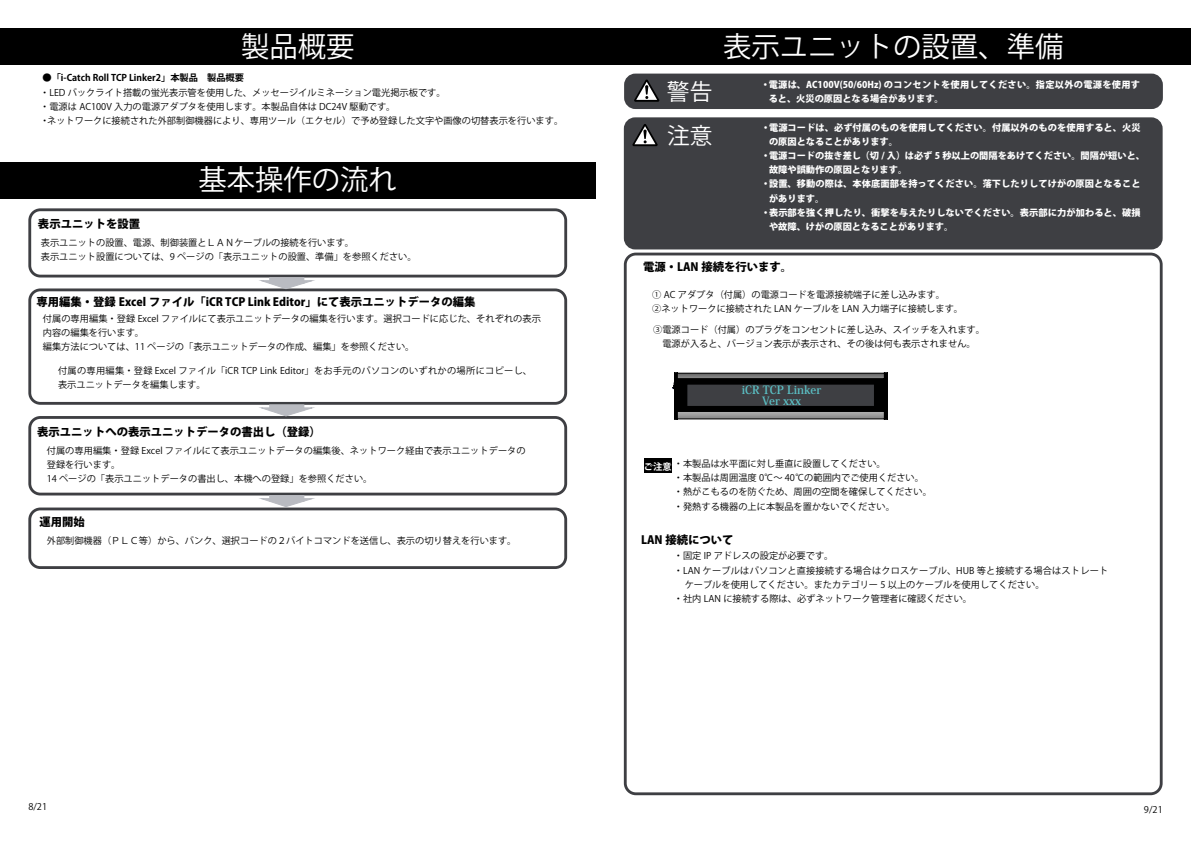
<style>
.page{position:relative;width:1191px;height:842px;background:#fff}
.page>*{position:absolute;margin:0;border:0;box-sizing:border-box;transform-origin:0 0}
.t1{font:28.3px "Koz Go Pro";color:#fff}
.t2{font:22.7px "Koz Go Pro";color:#fff}
.t3{font:800 11.3px "Koz Go Pro";color:#000}
.t4{font:700 11.3px/10.6px "Koz Min Pro";color:#5bc0c5;text-align:center}
.t5{font:9.2px/14.2px "Koz Go Pro";color:#000}
.t6{font:800 9.2px "Koz Go Pro";letter-spacing:.01em;color:#fff}
.t7{font:9.2px/14.2px "Koz Go Pro";letter-spacing:.03em;color:#000}
.t8{font:800 9.2px/14.2px "Koz Go Pro";letter-spacing:.03em;color:#fff}
.t9{font:9.2px "Koz Go Pro";letter-spacing:.02em;color:#000}
.t10{font:700 9.2px "Koz Go Pro";color:#000}
.t11{font:700 9.2px "Koz Go Pro";color:#fff}
</style>
<div class="page">
<div style="left:626px;top:120px;width:533px;height:127px;background:#3e3f43;border-radius:9px"></div>
<div style="left:624px;top:117px;width:538px;height:132px;border:6px solid #3e3f43;border-radius:9px"></div>
<div style="left:28px;top:507px;width:539px;height:62px;border:3px solid #3e3f43;border-radius:11px"></div>
<div style="left:28px;top:416px;width:539px;height:79px;border:3px solid #3e3f43;border-radius:11px"></div>
<div style="left:0;top:28px;width:595px;height:37px;background:#000"></div>
<div style="left:28px;top:208px;width:539px;height:69px;border:3px solid #3e3f43;border-radius:11px"></div>
<div style="left:28px;top:288px;width:539px;height:117px;border:3px solid #3e3f43;border-radius:11px"></div>
<div style="left:270px;top:405px;width:34px;height:6px;background:#b9bbc1"></div>
<svg style="left:260px;top:407px;width:52px;height:9px"></svg>
<div style="left:270px;top:278px;width:34px;height:5px;background:#b9bbc1"></div>
<svg style="left:260px;top:280px;width:52px;height:9px"></svg>
<div style="left:0;top:162px;width:595px;height:36px;background:#000"></div>
<div style="left:595px;top:28px;width:596px;height:37px;background:#000"></div>
<svg style="left:632px;top:124px;width:25px;height:22px"></svg>
<div style="left:627px;top:76px;width:533px;height:30px;background:#3e3f43;border-radius:9px"></div>
<div style="left:624px;top:74px;width:538px;height:35px;border:6px solid #3e3f43;border-radius:9px"></div>
<div style="left:624px;top:253px;width:538px;height:542px;border:3px solid #3e3f43;border-radius:11px"></div>
<div style="left:270px;top:495px;width:34px;height:6px;background:#b9bbc1"></div>
<svg style="left:260px;top:498px;width:52px;height:9px"></svg>
<svg style="left:634px;top:80px;width:25px;height:22px"></svg>
<div style="left:644px;top:459px;width:27px;height:14px;background:#000"></div>
<svg style="left:672px;top:372px;width:216px;height:48px;background:#3f4041"></svg>
<div style="left:884px;top:373px;width:3px;height:46px;border:1px solid #000"></div>
<h1 class="t1" style="left:241px;top:28px;width:115px">製品概要</h1>
<p class="t10" style="left:43px;top:72px;width:203px">●「i-Catch Roll TCP Linker2」本製品　製品概要</p>
<p class="t5" style="left:40px;top:85px;width:524px">・LED バックライト搭載の蛍光表示管を使用した、メッセージイルミネーション電光掲示板です。<br>・電源は AC100V 入力の電源アダプタを使用します。本製品自体は DC24V 駆動です。<br>・ネットワークに接続された外部制御機器により、専用ツール（エクセル）で予め登録した文字や画像の切替表示を行います。</p>
<p class="t3" style="left:38px;top:217px;width:104px">表示ユニットを設置</p>
<h1 class="t1" style="left:198px;top:161px;width:200px">基本操作の流れ</h1>
<p class="t5" style="left:41px;top:235px;width:377px">表示ユニットの設置、電源、制御装置とＬＡＮケーブルの接続を行います。<br>表示ユニット設置については、9 ページの「表示ユニットの設置、準備」を参照ください。</p>
<p class="t3" style="left:37px;top:294px;width:440px">専用編集・登録 Excel ファイル「iCR TCP Link Editor」にて表示ユニットデータの編集</p>
<p class="t5" style="left:43px;top:311px;width:500px">付属の専用編集・登録 Excel ファイルにて表示ユニットデータの編集を行います。選択コードに応じた、それぞれの表示内容の編集を行います。<br>編集方法については、11 ページの「表示ユニットデータの作成、編集」を参照ください。</p>
<p class="t7" style="left:58px;top:363px;width:475px">付属の専用編集・登録 Excel ファイル「iCR TCP Link Editor」をお手元のパソコンのいずれかの場所にコピーし、表示ユニットデータを編集します。</p>
<p class="t3" style="left:37px;top:424px;width:285px">表示ユニットへの表示ユニットデータの書出し（登録）</p>
<p class="t5" style="left:47px;top:443px;width:480px">付属の専用編集・登録 Excel ファイルにて表示ユニットデータの編集後、ネットワーク経由で表示ユニットデータの登録を行います。<br>14 ページの「表示ユニットデータの書出し、本機への登録」を参照ください。</p>
<p class="t3" style="left:39px;top:514px;width:47px">運用開始</p>
<p class="t5" style="left:47px;top:534px;width:471px">外部制御機器（ＰＬＣ等）から、バンク、選択コードの２バイトコマンドを送信し、表示の切り替えを行います。</p>
<h1 class="t1" style="left:723px;top:28px;width:342px">表示ユニットの設置、準備</h1>
<h2 class="t2" style="left:667px;top:77px;width:47px">警告</h2>
<p class="t8" style="left:768px;top:78px;width:373px;text-indent:-8px">・ 電源は、AC100V(50/60Hz) のコンセントを使用してください。指定以外の電源を使用すると、火災の原因となる場合があります。</p>
<h2 class="t2" style="left:667px;top:121px;width:47px">注意</h2>
<p class="t6" style="left:761px;top:121px;width:381px">・ 電源コードは、必ず付属のものを使用してください。付属以外のものを使用すると、火災</p>
<p class="t6" style="left:769px;top:135px;width:130px">の原因となることがあります。</p>
<p class="t6" style="left:761px;top:150px;width:385px">・ 電源コードの抜き差し（切 / 入）は必ず 5 秒以上の間隔をあけてください。間隔が短いと、</p>
<p class="t6" style="left:769px;top:164px;width:140px">故障や誤動作の原因となります。</p>
<p class="t6" style="left:761px;top:178px;width:381px">・ 設置、移動の際は、本体底面部を持ってください。落下したりしてけがの原因となること</p>
<p class="t6" style="left:769px;top:192px;width:57px">があります。</p>
<p class="t6" style="left:761px;top:206px;width:381px">・ 表示部を強く押したり、衝撃を与えたりしないでください。表示部に力が加わると、破損</p>
<p class="t6" style="left:769px;top:220px;width:186px">や故障、けがの原因となることがあります。</p>
<p class="t3" style="left:643px;top:260px;width:151px">電源・LAN 接続を行います。</p>
<p class="t5" style="left:652px;top:288px;width:312px">① AC アダプタ（付属）の電源コードを電源接続端子に差し込みます。<br>②ネットワークに接続された LAN ケーブルを LAN 入力端子に接続します。</p>
<p class="t5" style="left:653px;top:323px;width:333px">③電源コード（付属）のプラグをコンセントに差し込み、スイッチを入れます。　電源が入ると、バージョン表示が表示され、その後は何も表示されません。</p>
<p class="t4" style="left:742px;top:384px;width:81px">iCR TCP Linker<br>Ver xxx</p>
<p class="t5" style="left:674px;top:457px;width:269px">・本製品は水平面に対し垂直に設置してください。　<br>・本製品は周囲温度 0℃～ 40℃の範囲内でご使用ください。<br>・熱がこもるのを防ぐため、周囲の空間を確保してください。　・発熱する機器の上に本製品を置かないでください。</p>
<p class="t11" style="left:644px;top:460px;width:29px">ご注意</p>
<p class="t3" style="left:641px;top:532px;width:94px">LAN 接続について</p>
<p class="t5" style="left:674px;top:549px;width:161px">・固定 IP アドレスの設定が必要です。</p>
<p class="t9" style="left:674px;top:564px;width:436px">・LAN ケーブルはパソコンと直接接続する場合はクロスケーブル、HUB 等と接続する場合はストレート</p>
<p class="t5" style="left:684px;top:578px;width:361px">ケーブルを使用してください。またカテゴリー 5 以上のケーブルを使用してください。</p>
<p class="t5" style="left:674px;top:592px;width:300px">・社内 LAN に接続する際は、必ずネットワーク管理者に確認ください。</p>
<p class="t5" style="left:28px;top:800px;width:20px">8/21</p>
<p class="t5" style="left:1144px;top:802px;width:20px">9/21</p>
</div>
